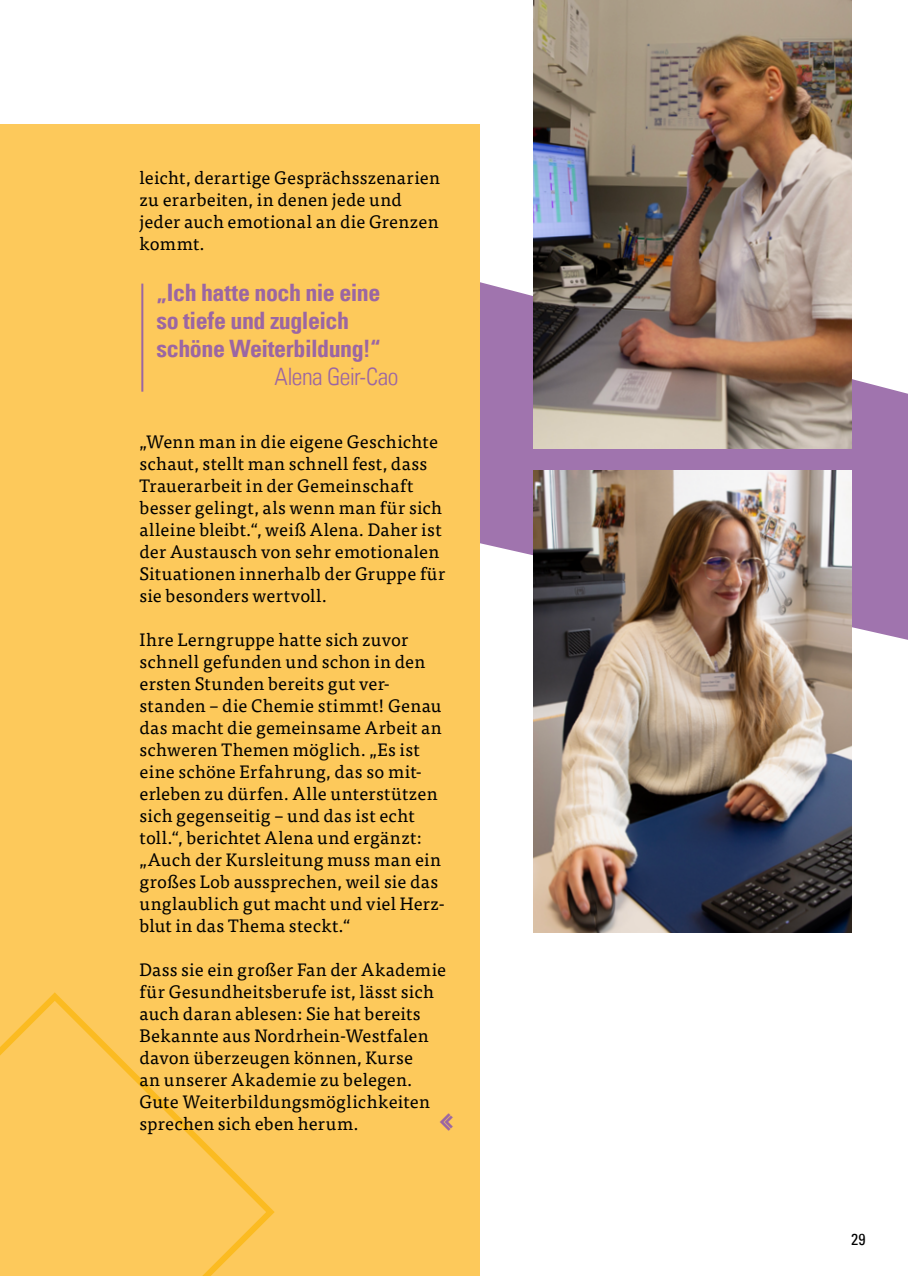
<style>
.page{position:relative;width:908px;height:1276px;background:#fff}
.page>*{position:absolute;margin:0;border:0;box-sizing:border-box;transform-origin:0 0}
.t1{font:24px/28px "Univers Com 67 Bold Cond";letter-spacing:-.02em;color:#9b66a3}
.t2{font:24px "Univers Com 47 Light Cond";letter-spacing:-.025em;color:#9b66a3}
.t3{font:18px/22px "Tisa OT";letter-spacing:.015em;color:#000}
.t4{font:18px "uka pictofont";color:#9b66a3}
.t5{font:condensed 16px "Univers Com 57";color:#000}
</style>
<div class="page">
<svg style="left:479px;top:157px;width:428px;height:483px;fill:#a074ae"></svg>
<div style="left:0;top:125px;width:479px;height:1151px;background:#fdc95b"></div>
<svg style="left:0;top:992px;width:275px;height:284px"></svg>
<img style="left:533px;top:0;width:317px;height:448px">
<img style="left:533px;top:470px;width:317px;height:462px">
<hr style="left:141px;top:284px;width:2px;height:108px;background:#9b66a3">
<p class="t3" style="left:139px;top:167px;width:302px">leicht, derartige Gesprächsszenarien zu erarbeiten, in denen jede und jeder auch emotional an die Grenzen kommt.</p>
<h1 class="t1" style="left:156px;top:278px;width:225px">„Ich hatte noch nie eine so tiefe und zugleich schöne Weiterbildung!“</h1>
<h1 class="t2" style="left:274px;top:362px;width:126px">Alena Geir-Cao</h1>
<p class="t3" style="left:139px;top:431px;width:307px">„Wenn man in die eigene Geschichte schaut, stellt man schnell fest, dass Trauerarbeit in der Gemeinschaft besser gelingt, als wenn man für sich alleine bleibt.“, weiß Alena. Daher ist der Austausch von sehr emotionalen Situationen innerhalb der Gruppe für sie besonders wertvoll.</p>
<p class="t3" style="left:139px;top:629px;width:307px">Ihre Lerngruppe hatte sich zuvor schnell gefunden und schon in den ersten Stunden bereits gut ver&shy;standen – die Chemie stimmt! Genau das macht die gemeinsame Arbeit an schweren Themen möglich. „Es ist eine schöne Erfahrung, das so mit&shy;erleben zu dürfen. Alle unterstützen sich gegenseitig – und das ist echt toll.“, berichtet Alena und ergänzt: „Auch der Kursleitung muss man ein großes Lob aussprechen, weil sie das unglaublich gut macht und viel Herz&shy;blut in das Thema steckt.“</p>
<p class="t3" style="left:139px;top:959px;width:308px">Dass sie ein großer Fan der Akademie für Gesundheitsberufe ist, lässt sich auch daran ablesen: Sie hat bereits Bekannte aus Nordrhein-Westfalen davon überzeugen können, Kurse<br>an unserer Akademie zu belegen.<br>Gute Weiterbildungsmöglichkeiten sprechen sich eben herum.</p>
<p class="t4" style="left:455px;top:1130px;width:19px;rotate:-180deg">5</p>
<p class="t5" style="left:850px;top:1229px;width:16px">29</p>
</div>
